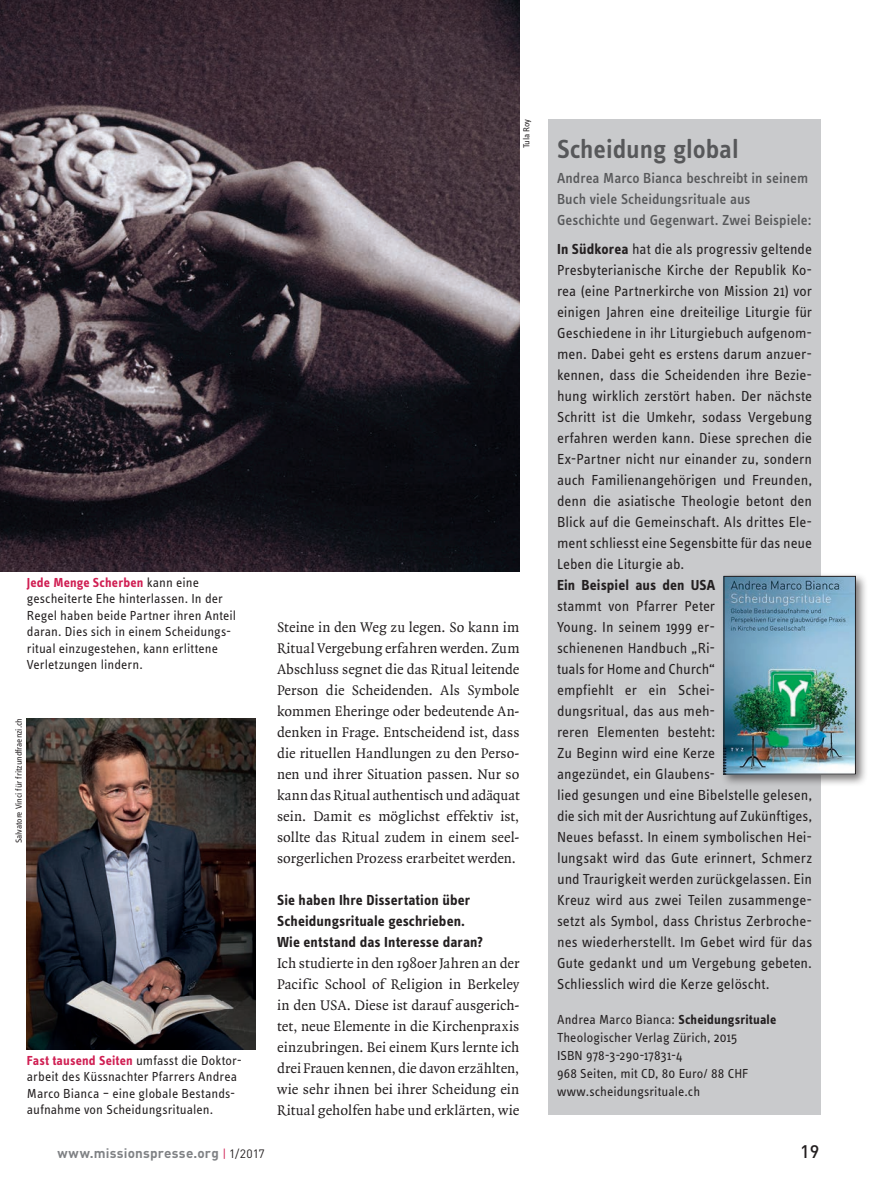
<style>
.page{position:relative;width:893px;height:1191px;background:#fff}
.page>*{position:absolute;margin:0;border:0;box-sizing:border-box;transform-origin:0 0}
.t1{font:600 27px "Info OT Text";color:#57585a}
.t2{font:500 18px "DINOT";color:#231f20}
.t3{font:15px/21px "Info OT Text";color:#231f20;text-align:justify}
.t4{font:15px/21px "Quadraat";letter-spacing:.005em;color:#231f20;text-align:justify}
.t5{font:700 15px/21px "Info OT Text";letter-spacing:.005em;color:#231f20}
.t6{font:500 15px/21px "Info OT Text";color:#57585a}
.t7{font:13.5px/16.5px "Info OT Text";letter-spacing:.005em;color:#231f20}
.t8{font:700 13.5px "DINOT";letter-spacing:.015em;color:#808285}
.t9{font:9px "Info OT Text";letter-spacing:-.005em;color:#231f20}
.s1{font-weight:700;color:#d01f53}
.s2{font-weight:700}
.s3{font-weight:400;font-size:12px;color:#d01f53}
.s4{font-weight:400;font-size:12px;color:#231f20}
</style>
<div class="page">
<div style="left:549px;top:119px;width:272px;height:995px;background:#c9cacc"></div>
<img style="left:0;top:0;width:519px;height:571px">
<img style="left:27px;top:718px;width:228px;height:332px">
<div style="left:720px;top:572px;width:148px;height:214px;background:#231f20;opacity:.6"></div>
<img style="left:726px;top:578px;width:128px;height:194px">
<div style="left:724px;top:576px;width:132px;height:198px;border:1px solid #231f20"></div>
<p class="t7" style="left:27px;top:574px;width:211px"><span class="s1">Jede Menge Scherben</span> kann eine gescheiterte Ehe hinterlassen. In der Regel haben beide Partner ihren Anteil daran. Dies sich in einem Scheidungs&shy;ritual einzugestehen, kann erlittene Verletzungen lindern.</p>
<p class="t9" style="left:13px;top:843px;width:127px;rotate:-90deg">Salvatore Vinci für fritzundfraenzi.ch</p>
<p class="t7" style="left:27px;top:1052px;width:217px"><span class="s1">Fast tausend Seiten</span> umfasst die Doktor&shy;arbeit des Küssnachter Pfarrers Andrea Marco Bianca – eine globale Bestands&shy;aufnahme von Scheidungsritualen.</p>
<p class="t9" style="left:521px;top:148px;width:31px;rotate:-90deg">Tula Roy</p>
<p class="t4" style="left:277px;top:617px;width:244px">Steine in den Weg zu legen. So kann im Ritual Vergebung erfahren werden. Zum Abschluss segnet die das Ritual leitende Person die Scheidenden. Als Symbole kommen Eheringe oder bedeutende An&shy;denken in Frage. Entscheidend ist, dass die rituellen Handlungen zu den Perso&shy;nen und ihrer Situation passen. Nur so kann das Ritual authentisch und adäquat sein. Damit es möglichst effektiv ist, sollte das Ritual zudem in einem seel&shy;sorgerlichen Prozess erarbeitet werden.</p>
<p class="t5" style="left:277px;top:889px;width:208px">Sie haben Ihre Dissertation über<br>Scheidungsrituale geschrieben.<br>Wie entstand das Interesse daran?</p>
<p class="t4" style="left:277px;top:953px;width:244px">Ich studierte in den 1980er Jahren an der Pacific School of Religion in Berkeley in den USA. Diese ist darauf ausgerich&shy;tet, neue Elemente in die Kirchenpraxis einzubringen. Bei einem Kurs lernte ich drei Frauen kennen, die davon erzählten, wie sehr ihnen bei ihrer Scheidung ein Ritual geholfen habe und erklärten, wie</p>
<h1 class="t1" style="left:557px;top:132px;width:183px">Scheidung global</h1>
<p class="t6" style="left:557px;top:167px;width:256px">Andrea Marco Bianca beschreibt in seinem<br>Buch viele Scheidungsrituale aus<br>Geschichte und Gegenwart. Zwei Beispiele:</p>
<p class="t3" style="left:557px;top:238px;width:257px"><span class="s2">In Südkorea</span> hat die als progressiv geltende Presbyterianische Kirche der Republik Ko&shy;rea (eine Partnerkirche von Mission 21) vor einigen Jahren eine dreiteilige Liturgie für Geschiedene in ihr Liturgiebuch aufgenom&shy;men. Dabei geht es erstens darum anzuer&shy;kennen, dass die Scheidenden ihre Bezie&shy;hung wirklich zerstört haben. Der nächste Schritt ist die Umkehr, sodass Vergebung erfahren werden kann. Diese sprechen die Ex-Partner nicht nur einander zu, sondern auch Familienangehörigen und Freunden, denn die asiatische Theologie betont den Blick auf die Gemeinschaft. Als drittes Ele&shy;ment schliesst eine Segensbitte für das neue Leben die Liturgie ab.</p>
<p class="t5" style="left:557px;top:574px;width:160px">Ein Beispiel aus den USA</p>
<p class="t3" style="left:557px;top:595px;width:257px;text-align:left">stammt von Pfarrer Peter<br>Young. In seinem 1999 er-<br>schienenen Handbuch „Ri-<br>tuals for Home and Church“<br>empfiehlt er ein Schei-<br>dungsritual, das aus meh-<br>reren Elementen besteht:<br>Zu Beginn wird eine Kerze<br>angezündet, ein Glaubens-<br>lied gesungen und eine Bibelstelle gelesen, die sich mit der Ausrichtung auf Zukünftiges, Neues befasst. In einem symbolischen Hei&shy;lungsakt wird das Gute erinnert, Schmerz und Traurigkeit werden zurückgelassen. Ein Kreuz wird aus zwei Teilen zusammenge&shy;setzt als Symbol, dass Christus Zerbroche&shy;nes wiederherstellt. Im Gebet wird für das Gute gedankt und um Vergebung gebeten.<br>Schliesslich wird die Kerze gelöscht.</p>
<p class="t7" style="left:557px;top:1010px;width:221px;line-height:18px">Andrea Marco Bianca: <span class="s2">Scheidungsrituale<br></span>Theologischer Verlag Zürich, 2015<br>ISBN 978-3-290-17831-4<br>968 Seiten, mit CD, 80 Euro/ 88 CHF www.scheidungsrituale.ch</p>
<p class="t8" style="left:58px;top:1144px;width:209px">www.missionspresse.org <span class="s3">|</span> <span class="s4">1/2017</span></p>
<p class="t2" style="left:800px;top:1140px;width:21px">19</p>
</div>
